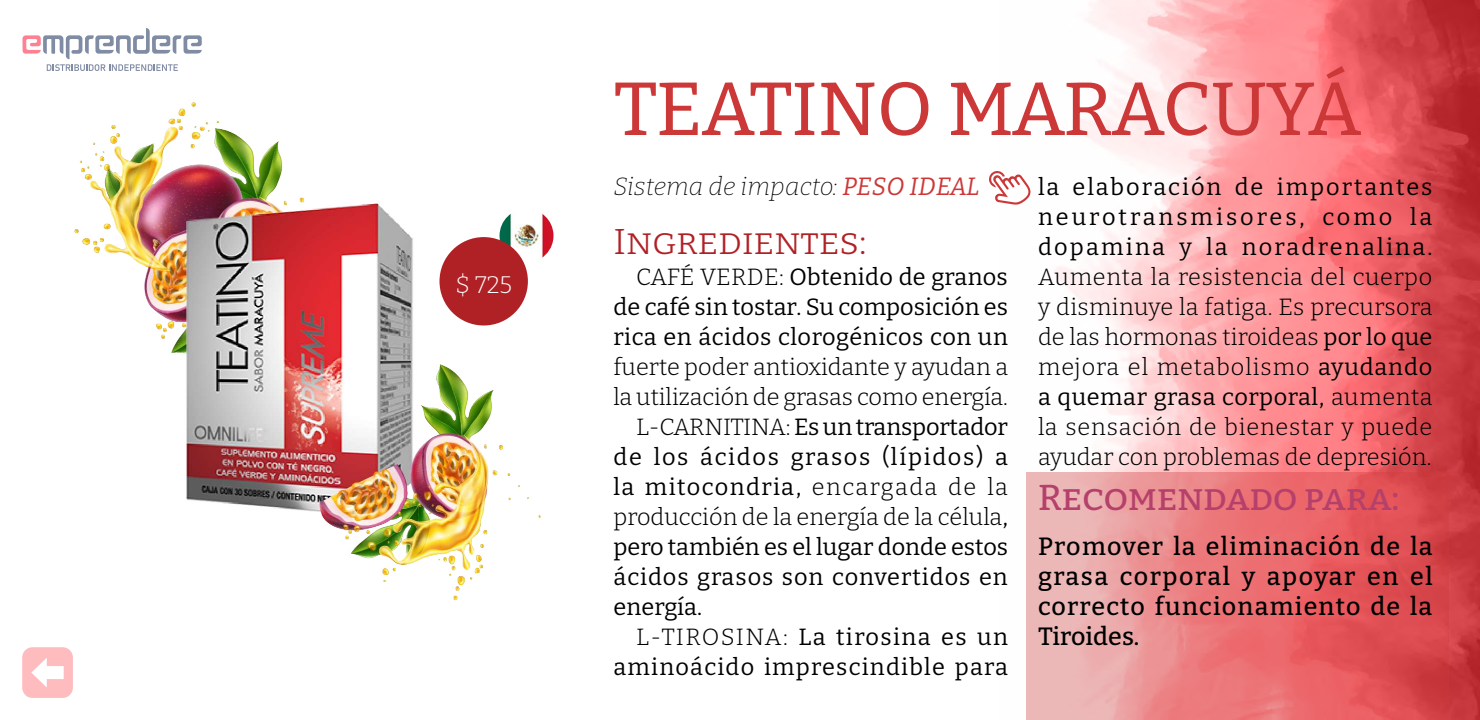
<style>
.page{position:relative;width:1480px;height:720px;background:#fff}
.page>*{position:absolute;margin:0;border:0;box-sizing:border-box;transform-origin:0 0}
.t1{font:100 75px "Bitter";letter-spacing:-.02em;color:#cc3838}
.t2{font:100 36px "Bitter";color:#b5406b}
.t3{font:100 36px "Bitter";letter-spacing:.005em;color:#b02126}
.t4{font:100 25px/30px "Bitter";letter-spacing:.05em;color:#000;text-align:justify}
.t5{font:italic 100 25px "Bitter";letter-spacing:.005em;color:#000}
.t6{font:100 24px "Bitter";color:#fff}
.t7{font:100 23.5px/30px "Bitter";letter-spacing:.005em;color:#000;text-align:justify}
.t8{font:100 23.5px "Bitter";letter-spacing:.06em;color:#000}
.t9{font:100 23.5px "Bitter";letter-spacing:.025em;color:#000}
.t10{font:100 23.5px "Bitter";letter-spacing:.04em;color:#000}
.t11{font:100 23.5px "Bitter";letter-spacing:.05em;color:#000}
.t12{font:100 23.5px "Bitter";letter-spacing:.07em;color:#000}
.s1{color:#cc3838}
</style>
<div class="page">
<img style="left:1026px;top:0;width:454px;height:720px">
<svg style="left:1026px;top:473px;width:423px;height:247px;background:#e77a7c"></svg>
<img style="left:22px;top:37px;width:532px;height:564px">
<img style="left:500px;top:236px;width:40px;height:27px">
<div style="left:440px;top:237px;width:88px;height:89px;background:#b02126;border-radius:50%"></div>
<svg style="left:989px;top:170px;width:42px;height:35px"></svg>
<svg style="left:23px;top:28px;width:179px;height:43px"></svg>
<svg style="left:22px;top:647px;width:51px;height:51px"></svg>
<p class="t6" style="left:455px;top:269px;width:59px">$ 725</p>
<h1 class="t1" style="left:614px;top:61px;width:749px">TEATINO MARACUYÁ</h1>
<p class="t5" style="left:614px;top:170px;width:368px">Sistema de impacto: <span class="s1">PESO IDEAL</span></p>
<p class="t7" style="left:1038px;top:171px;width:396px">la elaboración de importantes neurotransmisores, como la dopamina y la noradrenalina.<br>Aumenta la resistencia del cuerpo y disminuye la fatiga. Es precursora de las hormonas tiroideas por lo que mejora el metabolismo ayudando a quemar grasa corporal, aumenta la sensación de bienestar y puede ayudar con problemas de depresión.</p>
<h2 class="t2" style="left:1038px;top:474px;width:363px">Recomendado para:</h2>
<p class="t4" style="left:1038px;top:531px;width:396px">Promover la eliminación de la grasa corporal y apoyar en el correcto funcionamiento de la Tiroides.</p>
<h2 class="t3" style="left:614px;top:219px;width:255px">Ingredientes:</h2>
<p class="t7" style="left:636px;top:261px;width:373px">CAFÉ VERDE: Obtenido de granos</p>
<p class="t7" style="left:614px;top:291px;width:396px">de café sin tostar. Su composición es</p>
<p class="t9" style="left:614px;top:322px;width:396px">rica en ácidos clorogénicos con un</p>
<p class="t7" style="left:614px;top:351px;width:396px">fuerte poder antioxidante y ayudan a</p>
<p class="t7" style="left:614px;top:381px;width:396px">la utilización de grasas como energía.</p>
<p class="t7" style="left:636px;top:411px;width:373px">L-CARNITINA: Es un transportador</p>
<p class="t12" style="left:614px;top:442px;width:396px">de los ácidos grasos (lípidos) a</p>
<p class="t8" style="left:614px;top:472px;width:396px">la mitocondria, encargada de la</p>
<p class="t7" style="left:614px;top:501px;width:396px">producción de la energía de la célula,</p>
<p class="t7" style="left:614px;top:531px;width:396px">pero también es el lugar donde estos</p>
<p class="t10" style="left:614px;top:562px;width:396px">ácidos grasos son convertidos en</p>
<p class="t7" style="left:614px;top:591px;width:90px">energía.</p>
<p class="t8" style="left:636px;top:622px;width:373px">L-TIROSINA: La tirosina es un</p>
<p class="t11" style="left:614px;top:652px;width:396px">aminoácido imprescindible para</p>
</div>
